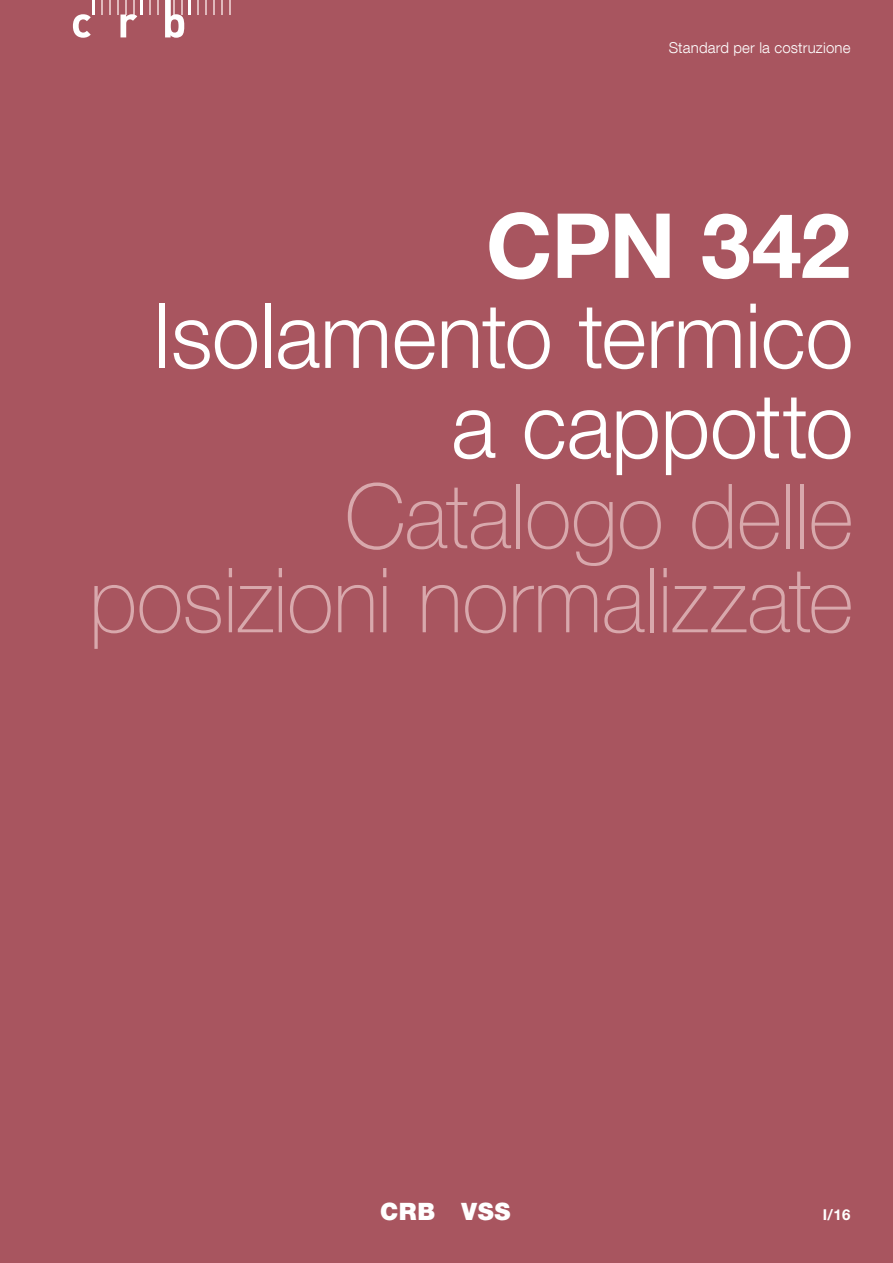
<style>
.page{position:relative;width:893px;height:1263px;background:#a8555f}
.page>*{position:absolute;margin:0;border:0;box-sizing:border-box;transform-origin:0 0}
.t1{font:100 90px/84px "Helvetica Neue LT Com";letter-spacing:-.005em;color:#d8a8ac;text-align:right;scale:.96 1}
.t2{font:300 90px/90px "Helvetica Neue LT Com";letter-spacing:-.005em;color:#fff;text-align:right;scale:.96 1}
.t3{font:700 90px "Helvetica Neue LT Com";letter-spacing:-.015em;color:#fff}
.t4{font:900 24px "Helvetica Neue";letter-spacing:.025em;color:#fff}
.t5{font:300 15px "Helvetica Neue LT Com";letter-spacing:.01em;color:#fff}
.t6{font:700 15px "Helvetica Neue";color:#fff}
</style>
<div class="page">
<hr style="left:92px;top:0;width:3px;height:15px;background:#fff">
<svg style="left:101px;top:0;width:1px;height:15px"></svg>
<svg style="left:109px;top:0;width:1px;height:15px"></svg>
<svg style="left:149px;top:0;width:1px;height:15px"></svg>
<svg style="left:157px;top:0;width:1px;height:15px"></svg>
<svg style="left:197px;top:0;width:1px;height:15px"></svg>
<svg style="left:205px;top:0;width:1px;height:15px"></svg>
<svg style="left:213px;top:0;width:1px;height:15px"></svg>
<svg style="left:221px;top:0;width:1px;height:15px"></svg>
<svg style="left:229px;top:0;width:1px;height:15px"></svg>
<svg style="left:73px;top:14px;width:18px;height:24px"></svg>
<svg style="left:117px;top:0;width:26px;height:37px"></svg>
<svg style="left:165px;top:0;width:26px;height:38px"></svg>
<p class="t5" style="left:669px;top:39px;width:183px">Standard per la costruzione</p>
<p class="t3" style="left:486px;top:189px;width:366px">CPN 342</p>
<p class="t2" style="left:152px;top:289px;width:732px">Isolamento termico a cappotto</p>
<p class="t1" style="left:89px;top:473px;width:798px">Catalogo delle posizioni normalizzate</p>
<p class="t4" style="left:380px;top:1197px;width:132px">CRB VSS</p>
<p class="t6" style="left:823px;top:1206px;width:29px">I/16</p>
</div>
